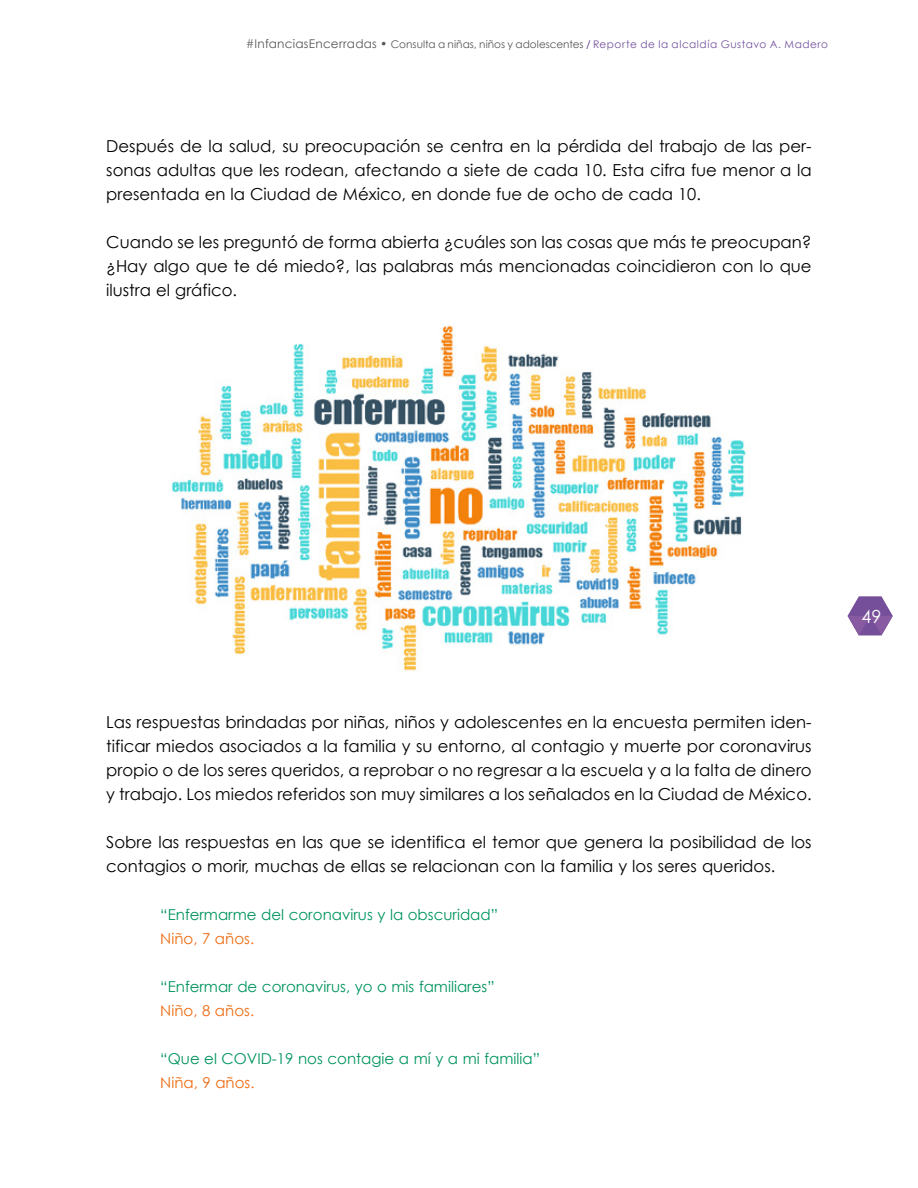
<style>
.page{position:relative;width:918px;height:1188px;background:#fff}
.page>*{position:absolute;margin:0;border:0;box-sizing:border-box;transform-origin:0 0}
.t1{font:18px "Century Gothic";color:#fff}
.t2{font:16.5px/24px "Century Gothic";color:#000;text-align:justify}
.t3{font:15px "Century Gothic";color:#00945e}
.t4{font:15px "Century Gothic";color:#ed6b10}
.t5{font:10.5px "Century Gothic";letter-spacing:.015em;color:#74539c}
.s1{font-size:12px;color:#575756}
.s2{color:#575756}
.s3{color:#563188}
</style>
<div class="page">
<svg style="left:848px;top:596px;width:45px;height:39px"></svg>
<img style="left:171px;top:325px;width:577px;height:346px">
<p class="t5" style="left:246px;top:38px;width:584px"><span class="s1">#InfanciasEncerradas •</span> <span class="s2">Consulta a niñas, niños y adolescentes</span> <span class="s3">/</span> Reporte de la alcaldía Gustavo A. Madero</p>
<p class="t2" style="left:106px;top:133px;width:707px">Después de la salud, su preocupación se centra en la pérdida del trabajo de las per&shy;sonas adultas que les rodean, afectando a siete de cada 10. Esta cifra fue menor a la presentada en la Ciudad de México, en donde fue de ocho de cada 10.</p>
<p class="t2" style="left:106px;top:229px;width:707px">Cuando se les preguntó de forma abierta ¿cuáles son las cosas que más te preocupan? ¿Hay algo que te dé miedo?, las palabras más mencionadas coincidieron con lo que ilustra el gráfico.</p>
<p class="t2" style="left:106px;top:709px;width:707px">Las respuestas brindadas por niñas, niños y adolescentes en la encuesta permiten iden&shy;tificar miedos asociados a la familia y su entorno, al contagio y muerte por coronavirus propio o de los seres queridos, a reprobar o no regresar a la escuela y a la falta de dinero y trabajo. Los miedos referidos son muy similares a los señalados en la Ciudad de México.</p>
<p class="t2" style="left:106px;top:829px;width:707px">Sobre las respuestas en las que se identifica el temor que genera la posibilidad de los contagios o morir, muchas de ellas se relacionan con la familia y los seres queridos.</p>
<p class="t3" style="left:160px;top:905px;width:339px">“Enfermarme del coronavirus y la obscuridad”</p>
<p class="t4" style="left:160px;top:929px;width:95px">Niño, 7 años.</p>
<p class="t3" style="left:160px;top:977px;width:336px">“Enfermar de coronavirus, yo o mis familiares”</p>
<p class="t4" style="left:160px;top:1001px;width:95px">Niño, 8 años.</p>
<p class="t3" style="left:160px;top:1049px;width:381px">“Que el COVID-19 nos contagie a mí y a mi familia”</p>
<p class="t4" style="left:160px;top:1073px;width:96px">Niña, 9 años.</p>
<p class="t1" style="left:861px;top:605px;width:22px">49</p>
</div>
